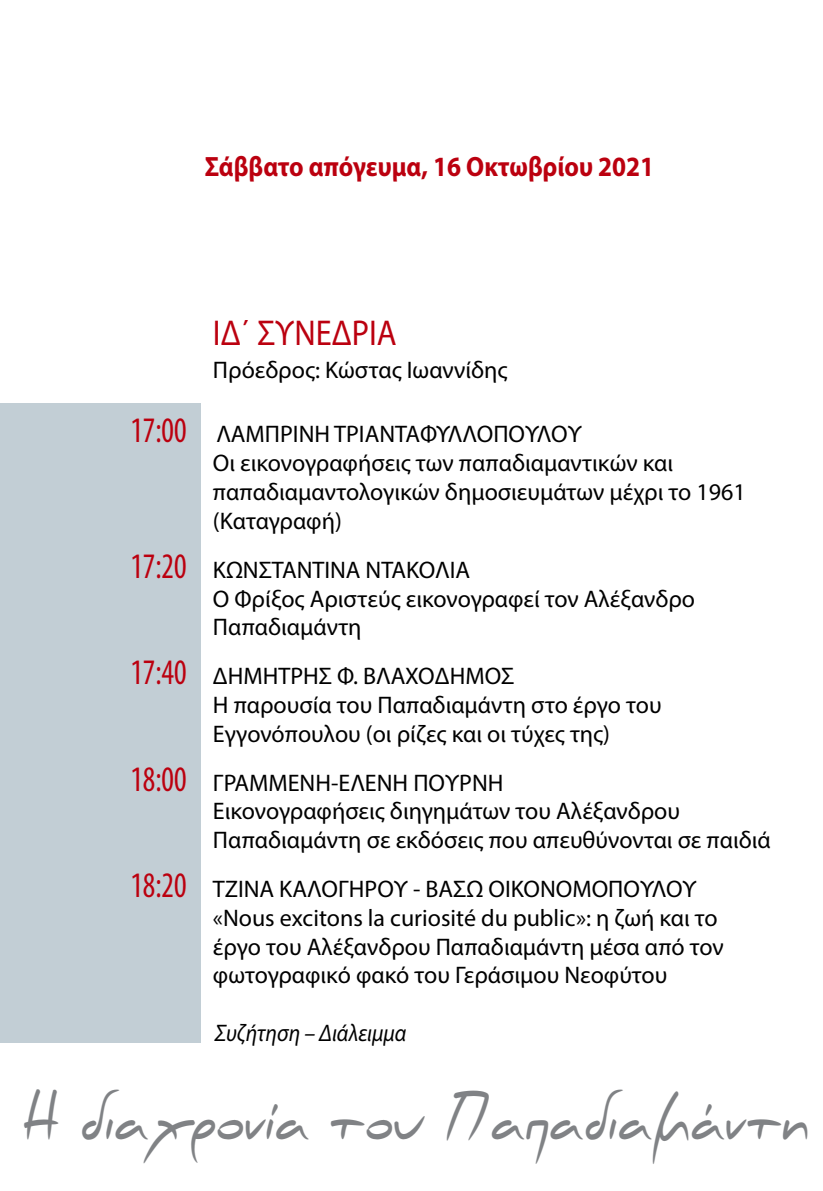
<style>
.page{position:relative;width:823px;height:1191px;background:#fff}
.page>*{position:absolute;margin:0;border:0;box-sizing:border-box;transform-origin:0 0}
.t1{font:700 65.4px "PF Scandal Pro";letter-spacing:-.03em;color:#808285;scale:.73 1}
.t2{font:36px "Myriad Pro";color:#bb000f;scale:.9 1}
.t3{font:700 28px "Myriad Pro";color:#bb000f;scale:.9 1}
.t4{font:24px/28.8px "Myriad Pro";color:#000}
.t5{font:italic 24px "Myriad Pro";color:#000;scale:.9 1}
.s1{font-stretch:condensed;font-size:36px;color:#bb000f}
</style>
<div class="page">
<div style="left:0;top:403px;width:200px;height:640px;background:#c2ced5"></div>
<p class="t3" style="left:204px;top:149px;width:500px">Σάββατο απόγευμα, 16 Οκτωβρίου 2021</p>
<h2 class="t2" style="left:213px;top:310px;width:205px">ΙΔ΄ ΣΥΝΕΔΡΙΑ</h2>
<p class="t4" style="left:213px;top:355px;width:296px">Πρόεδρος: Κώστας Ιωαννίδης</p>
<p class="t4" style="left:213px;top:419px;width:534px;text-indent:-83px"><span class="s1">17:00</span> ΛΑΜΠΡΙΝΗ ΤΡΙΑΝΤΑΦΥΛΛΟΠΟΥΛΟΥ<br>Οι εικονογραφήσεις των παπαδιαμαντικών και παπαδιαμαντολογικών δημοσιευμάτων μέχρι το 1961 (Καταγραφή)</p>
<p class="t4" style="left:213px;top:555px;width:483px;text-indent:-82px"><span class="s1">17:20</span> ΚΩΝΣΤΑΝΤΙΝΑ ΝΤΑΚΟΛΙΑ<br>Ο Φρίξος Αριστεύς εικονογραφεί τον Αλέξανδρο<br>Παπαδιαμάντη</p>
<p class="t4" style="left:213px;top:661px;width:450px;text-indent:-83px"><span class="s1">17:40</span> ΔΗΜΗΤΡΗΣ Φ. ΒΛΑΧΟΔΗΜΟΣ<br>Η παρουσία του Παπαδιαμάντη στο έργο του<br>Εγγονόπουλου (οι ρίζες και οι τύχες της)</p>
<p class="t4" style="left:213px;top:767px;width:559px;text-indent:-82px"><span class="s1">18:00</span> ΓΡΑΜΜΕΝΗ-ΕΛΕΝΗ ΠΟΥΡΝΗ<br>Εικονογραφήσεις διηγημάτων του Αλέξανδρου<br>Παπαδιαμάντη σε εκδόσεις που απευθύνονται σε παιδιά</p>
<p class="t4" style="left:213px;top:874px;width:512px;text-indent:-82px"><span class="s1">18:20</span> ΤΖΙΝΑ ΚΑΛΟΓΗΡΟΥ - ΒΑΣΩ ΟΙΚΟΝΟΜΟΠΟΥΛΟΥ «Nous excitons la curiosité du public»: η ζωή και το έργο του Αλέξανδρου Παπαδιαμάντη μέσα από τον φωτογραφικό φακό του Γεράσιμου Νεοφύτου</p>
<p class="t5" style="left:215px;top:1018px;width:214px">Συζήτηση – Διάλειμμα</p>
<h1 class="t1" style="left:22px;top:1078px;width:1079px">Η διαχρονία του Παπαδιαµάντη</h1>
</div>
